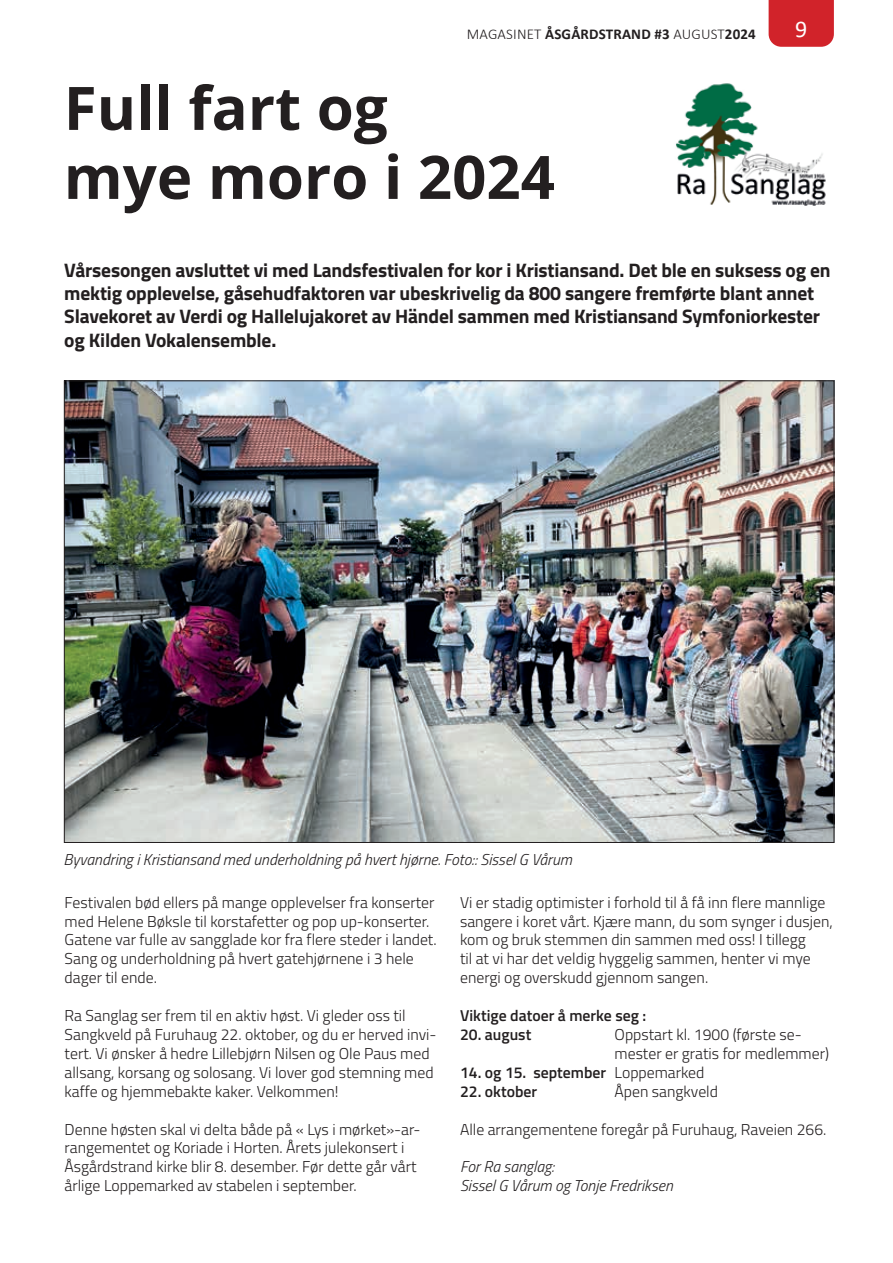
<style>
.page{position:relative;width:893px;height:1263px;background:#fff}
.page>*{position:absolute;margin:0;border:0;box-sizing:border-box;transform-origin:0 0}
.t1{font:700 60px/69px "Open Sans";color:#231f20}
.t2{font:24px "Calibri";color:#fff}
.t3{font:700 19.5px/23.4px "Titillium Web";letter-spacing:-.01em;color:#231f20}
.t4{font:300 15.75px/18.9px "Titillium Web";color:#231f20}
.t5{font:italic 300 15.75px/18.9px "Titillium Web";color:#231f20}
.t6{font:600 15.75px "Titillium Web";color:#231f20}
.t7{font:700 15px "Calibri";letter-spacing:.01em;color:#231f20}
.s1{font-weight:300}
</style>
<div class="page">
<div style="left:769px;top:0;width:65px;height:47px;background:#d1232a"></div>
<img style="left:675px;top:83px;width:151px;height:123px">
<img style="left:66px;top:383px;width:766px;height:458px">
<p class="t7" style="left:467px;top:23px;width:291px"><span class="s1">MAGASINET</span> ÅSGÅRDSTRAND #3 <span class="s1">AUGUST</span>2024</p>
<h2 class="t2" style="left:795px;top:13px;width:14px">9</h2>
<h1 class="t1" style="left:64px;top:72px;width:493px">Full fart og<br>mye moro i 2024</h1>
<p class="t3" style="left:64px;top:257px;width:768px">Vårsesongen avsluttet vi med Landsfestivalen for kor i Kristiansand. Det ble en suksess og en mektig opplevelse, gåsehudfaktoren var ubeskrivelig da 800 sangere fremførte blant annet Slavekoret av Verdi og Hallelujakoret av Händel sammen med Kristiansand Symfoniorkester og Kilden Vokalensemble.</p>
<p class="t5" style="left:63px;top:849px;width:510px">Byvandring i Kristiansand med underholdning på hvert hjørne. Foto:: Sissel G Vårum</p>
<p class="t4" style="left:65px;top:892px;width:374px">Festivalen bød ellers på mange opplevelser fra konserter med Helene Bøksle til korstafetter og pop up-konserter.<br>Gatene var fulle av sangglade kor fra flere steder i landet.<br>Sang og underholdning på hvert gatehjørnene i 3 hele dager til ende.</p>
<p class="t4" style="left:65px;top:1005px;width:373px">Ra Sanglag ser frem til en aktiv høst. Vi gleder oss til Sangkveld på Furuhaug 22. oktober, og du er herved invi&shy;tert. Vi ønsker å hedre Lillebjørn Nilsen og Ole Paus med allsang, korsang og solosang. Vi lover god stemning med kaffe og hjemmebakte kaker. Velkommen!</p>
<p class="t4" style="left:65px;top:1119px;width:357px">Denne høsten skal vi delta både på « Lys i mørket»-ar&shy;rangementet og Koriade i Horten. Årets julekonsert i Åsgårdstrand kirke blir 8. desember. Før dette går vårt årlige Loppemarked av stabelen i september.</p>
<p class="t4" style="left:460px;top:892px;width:374px">Vi er stadig optimister i forhold til å få inn flere mannlige sangere i koret vårt. Kjære mann, du som synger i dusjen, kom og bruk stemmen din sammen med oss! I tillegg<br>til at vi har det veldig hyggelig sammen, henter vi mye energi og overskudd gjennom sangen.</p>
<p class="t6" style="left:460px;top:1004px;width:188px">Viktige datoer å merke seg :</p>
<p class="t6" style="left:460px;top:1023px;width:73px">20. august</p>
<p class="t4" style="left:615px;top:1024px;width:216px">Oppstart kl. 1900 (første se&shy;mester er gratis for medlemmer)</p>
<p class="t6" style="left:460px;top:1060px;width:246px">14. og 15. september <span class="s1">Loppemarked</span></p>
<p class="t6" style="left:460px;top:1079px;width:79px">22. oktober</p>
<p class="t4" style="left:615px;top:1081px;width:105px">Åpen sangkveld</p>
<p class="t4" style="left:460px;top:1119px;width:368px">Alle arrangementene foregår på Furuhaug, Raveien 266.</p>
<p class="t5" style="left:460px;top:1156px;width:214px">For Ra sanglag:<br>Sissel G Vårum og Tonje Fredriksen</p>
</div>
